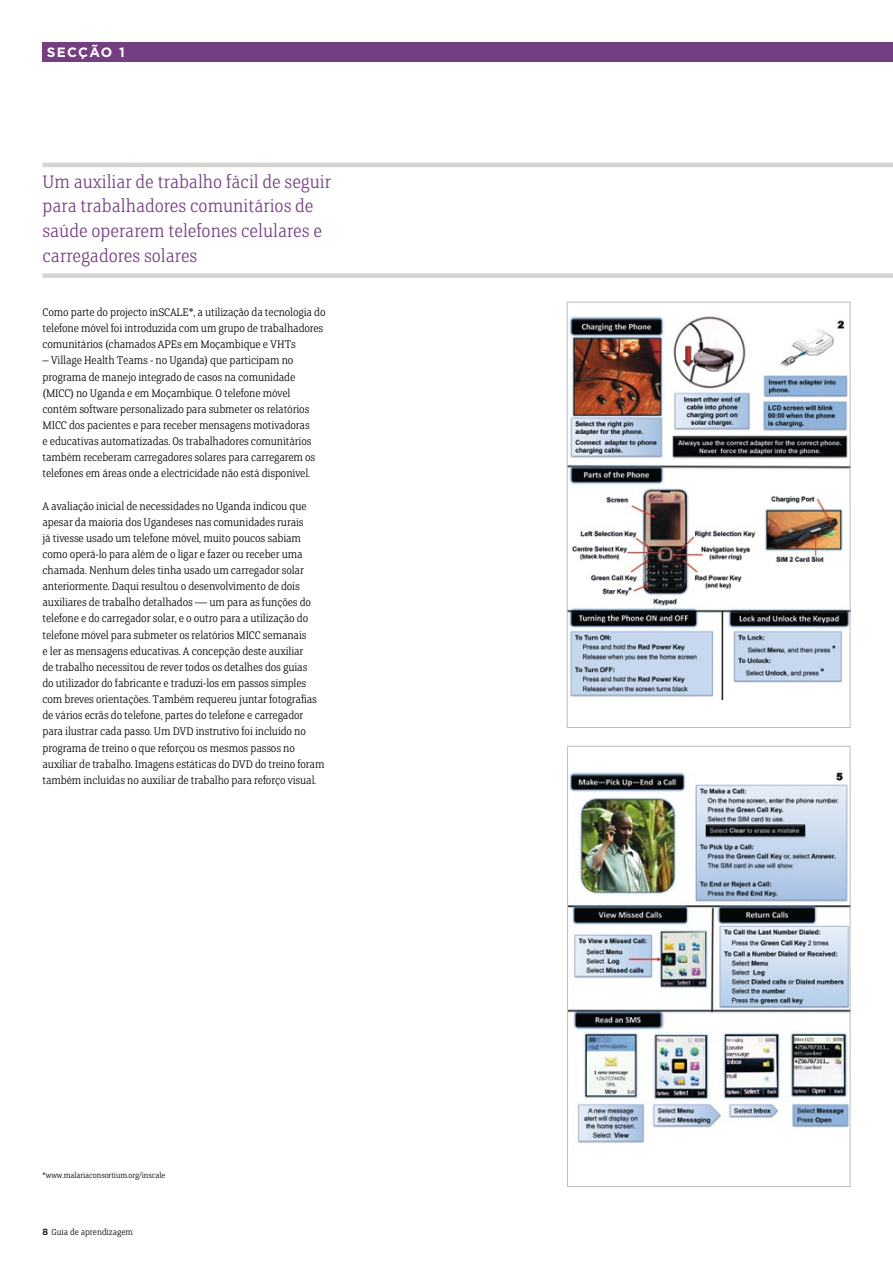
<style>
.page{position:relative;width:893px;height:1263px;background:#fff}
.page>*{position:absolute;margin:0;border:0;box-sizing:border-box;transform-origin:0 0}
.t1{font:300 20.25px/24.8px "FS Clerkenwell";color:#743e81}
.t2{font:700 13.5px "Gotham";letter-spacing:.1em;color:#fff}
.t3{font:300 12.3px/16px "FS Clerkenwell";letter-spacing:-.01em;color:#000}
.t4{font:300 9.75px "FS Clerkenwell";color:#000}
.t5{font:300 9px "FS Clerkenwell";letter-spacing:-.01em;color:#000}
.s1{font-family:"Gotham";font-weight:500;font-size:9px}
</style>
<div class="page">
<div style="left:43px;top:43px;width:850px;height:19px;background:#743e81"></div>
<img style="left:569px;top:316px;width:279px;height:383px">
<div style="left:567px;top:302px;width:283px;height:426px;border:1px solid #bdbdbc"></div>
<img style="left:569px;top:772px;width:279px;height:371px">
<div style="left:567px;top:746px;width:283px;height:441px;border:1px solid #bdbdbc"></div>
<hr style="left:43px;top:163px;width:850px;height:4px;background:#d5d4d3">
<div style="left:43px;top:273px;width:850px;height:5px;background:#d5d4d3"></div>
<p class="t2" style="left:47px;top:43px;width:80px">SECÇÃO 1</p>
<h1 class="t1" style="left:43px;top:169px;width:290px">Um auxiliar de trabalho fácil de seguir para trabalhadores comunitários de saúde operarem telefones celulares e carregadores solares</h1>
<p class="t3" style="left:43px;top:304px;width:285px">Como parte do projecto inSCALE*, a utilização da tecnologia do telefone móvel foi introduzida com um grupo de trabalhadores comunitários (chamados APEs em Moçambique e VHTs</p>
<p class="t3" style="left:43px;top:353px;width:274px">– Village Health Teams - no Uganda) que participam no programa de manejo integrado de casos na comunidade (MICC) no Uganda e em Moçambique. O telefone móvel contém software personalizado para submeter os relatórios MICC dos pacientes e para receber mensagens motivadoras e educativas automatizadas. Os trabalhadores comunitários também receberam carregadores solares para carregarem os telefones em áreas onde a electricidade não está disponível.</p>
<p class="t3" style="left:43px;top:498px;width:283px">A avaliação inicial de necessidades no Uganda indicou que apesar da maioria dos Ugandeses nas comunidades rurais<br>já tivesse usado um telefone móvel, muito poucos sabiam como operá-lo para além de o ligar e fazer ou receber uma chamada. Nenhum deles tinha usado um carregador solar anteriormente. Daqui resultou o desenvolvimento de dois auxiliares de trabalho detalhados — um para as funções do telefone e do carregador solar, e o outro para a utilização do telefone móvel para submeter os relatórios MICC semanais<br>e ler as mensagens educativas. A concepção deste auxiliar<br>de trabalho necessitou de rever todos os detalhes dos guias<br>do utilizador do fabricante e traduzi-los em passos simples com breves orientações. Também requereu juntar fotografias de vários ecrãs do telefone, partes do telefone e carregador para ilustrar cada passo. Um DVD instrutivo foi incluído no programa de treino o que reforçou os mesmos passos no auxiliar de trabalho. Imagens estáticas do DVD do treino foram também incluídas no auxiliar de trabalho para reforço visual.</p>
<p class="t5" style="left:43px;top:1170px;width:124px">*www.malariaconsortium.org/inscale</p>
<p class="t4" style="left:43px;top:1227px;width:92px"><span class="s1">8</span> Guia de aprendizagem</p>
</div>
